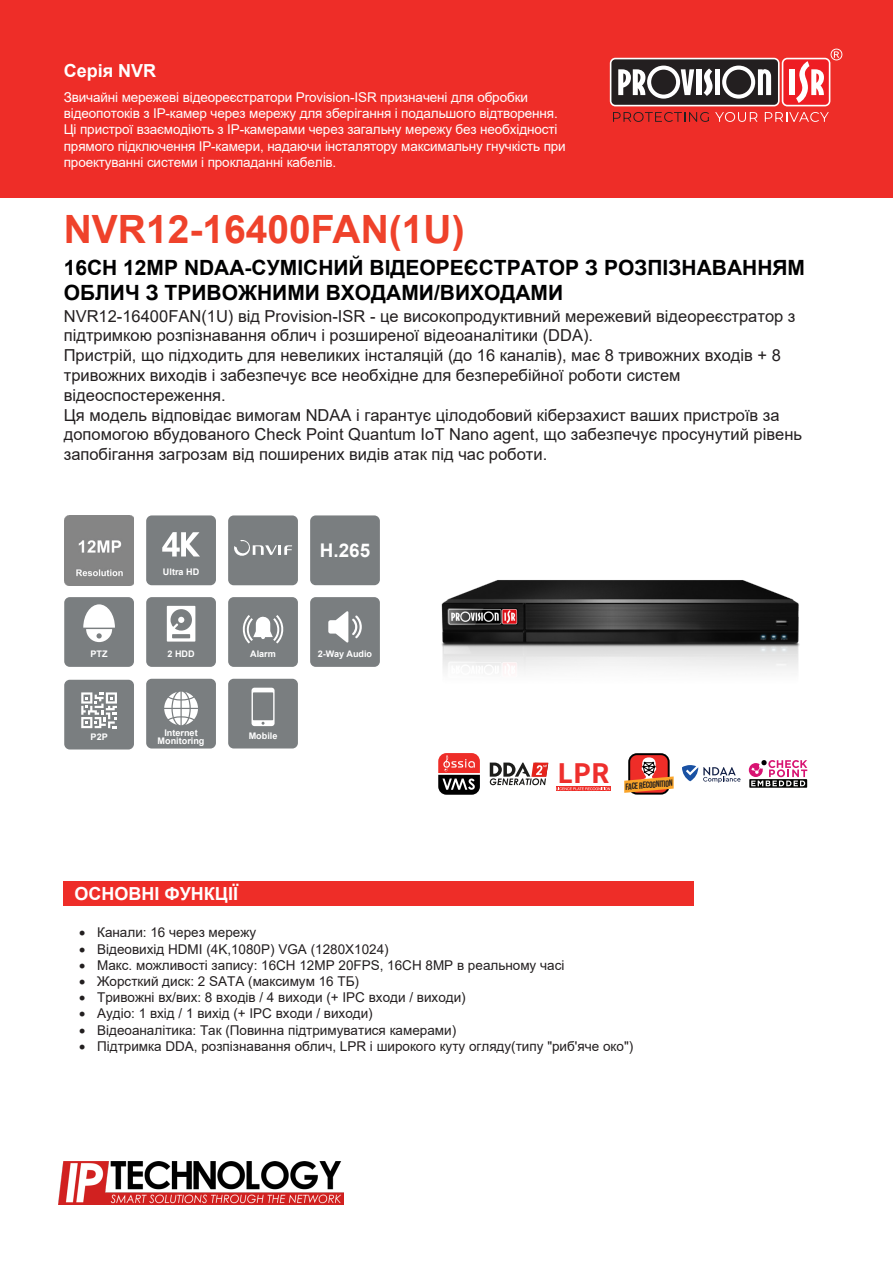
<style>
.page{position:relative;width:893px;height:1263px;background:#fff}
.page>*{position:absolute;margin:0;border:0;box-sizing:border-box;transform-origin:0 0}
.t1{font:700 39px "Arial";color:#ef422b}
.t2{font:700 30.3px "Assistant";color:#ee2f2d}
.t3{font:700 21px/25.2px "Arial";color:#000001}
.t4{font:700 18.9px "Arial";color:#fff}
.t5{font:700 18px "Arial";color:#fff}
.t6{font:16.5px/19.8px "Arial";color:#231f20}
.t7{font:13.5px "Arial";color:#231f20}
.t8{font:13.5px/16.2px "Arial";letter-spacing:-.01em;color:#fff}
.t9{font:700 9.15px/7.4px "Arial";color:#fff;text-align:center}
.t10{font:700 9px "Arial";color:#fff}
.t11{font:700 9px "Bebas Neue";color:#231f20}
.s1{font-style:inherit}
</style>
<div class="page">
<div style="left:0;top:0;width:893px;height:198px;background:#ee2d28"></div>
<svg style="left:610px;top:49px;width:232px;height:57px"></svg>
<svg style="left:613px;top:112px;width:96px;height:10px"></svg>
<svg style="left:715px;top:112px;width:42px;height:10px"></svg>
<svg style="left:765px;top:112px;width:64px;height:10px"></svg>
<img style="left:58px;top:1161px;width:286px;height:44px">
<img style="left:441px;top:580px;width:359px;height:91px">
<div style="left:64px;top:882px;width:629px;height:24px;background:#ee2d28"></div>
<img style="left:64px;top:515px;width:70px;height:70px">
<div style="left:64px;top:597px;width:70px;height:70px;background:#7a7e80;border-radius:6px"></div>
<svg style="left:83px;top:604px;width:32px;height:38px"></svg>
<div style="left:146px;top:679px;width:70px;height:69px;background:#7a7e80;border-radius:6px"></div>
<svg style="left:164px;top:691px;width:34px;height:34px"></svg>
<div style="left:146px;top:515px;width:70px;height:70px;background:#7a7e80;border-radius:6px"></div>
<svg style="left:162px;top:532px;width:38px;height:24px"></svg>
<div style="left:228px;top:679px;width:70px;height:69px;background:#7a7e80;border-radius:6px"></div>
<svg style="left:252px;top:688px;width:23px;height:38px"></svg>
<div style="left:228px;top:515px;width:70px;height:70px;background:#7a7e80;border-radius:6px"></div>
<svg style="left:234px;top:540px;width:58px;height:16px"></svg>
<div style="left:310px;top:597px;width:70px;height:70px;background:#7a7e80;border-radius:6px"></div>
<svg style="left:328px;top:611px;width:34px;height:31px"></svg>
<div style="left:146px;top:597px;width:70px;height:70px;background:#7a7e80;border-radius:6px"></div>
<svg style="left:167px;top:606px;width:28px;height:36px"></svg>
<div style="left:310px;top:515px;width:70px;height:70px;background:#7a7e80;border-radius:6px"></div>
<div style="left:64px;top:680px;width:70px;height:69px;background:#7a7e80;border-radius:6px"></div>
<svg style="left:81px;top:692px;width:36px;height:36px"></svg>
<div style="left:228px;top:597px;width:70px;height:70px;background:#7a7e80;border-radius:6px"></div>
<svg style="left:242px;top:615px;width:42px;height:28px"></svg>
<svg style="left:273px;top:618px;width:8px;height:23px"></svg>
<div style="left:630px;top:755px;width:38px;height:38px;background:#ee2d28;border-radius:8px"></div>
<div style="left:628px;top:753px;width:42px;height:42px;border:2px solid #000;border-radius:8px"></div>
<svg style="left:624px;top:757px;width:50px;height:36px"></svg>
<svg style="left:438px;top:753px;width:42px;height:42px"></svg>
<svg style="left:490px;top:762px;width:58px;height:23px"></svg>
<svg style="left:556px;top:786px;width:54px;height:5px"></svg>
<svg style="left:557px;top:787px;width:53px;height:3px"></svg>
<svg style="left:682px;top:765px;width:58px;height:18px"></svg>
<svg style="left:749px;top:760px;width:58px;height:28px"></svg>
<p class="t5" style="left:64px;top:58px;width:94px">Серія <span class="s1">NVR</span></p>
<p class="t8" style="left:64px;top:89px;width:503px">Звичайні мережеві відеореєстратори Provision-ISR призначені для обробки відеопотоків з IP-камер через мережу для зберігання і подальшого відтворення.<br>Ці пристрої взаємодіють з IP-камерами через загальну мережу без необхідності прямого підключення IP-камери, надаючи інсталятору максимальну гнучкість при проектуванні системи і прокладанні кабелів.</p>
<p class="t1" style="left:64px;top:203px;width:402px">NVR12-16400FAN(1U)</p>
<p class="t3" style="left:64px;top:255px;width:743px">16CH 12MP NDAA-СУМІСНИЙ ВІДЕОРЕЄСТРАТОР З РОЗПІЗНАВАННЯМ<br>ОБЛИЧ З ТРИВОЖНИМИ ВХОДАМИ/ВИХОДАМИ</p>
<p class="t6" style="left:64px;top:306px;width:740px">NVR12-16400FAN(1U) від Provision-ISR - це високопродуктивний мережевий відеореєстратор з підтримкою розпізнавання облич і розширеної відеоаналітики (DDA).<br>Пристрій, що підходить для невеликих інсталяцій (до 16 каналів), має 8 тривожних входів + 8 тривожних виходів і забезпечує все необхідне для безперебійної роботи систем відеоспостереження.<br>Ця модель відповідає вимогам NDAA і гарантує цілодобовий кіберзахист ваших пристроїв за допомогою вбудованого Check Point Quantum IoT Nano agent, що забезпечує просунутий рівень запобігання загрозам від поширених видів атак під час роботи.</p>
<p class="t10" style="left:91px;top:648px;width:19px">PTZ</p>
<p class="t10" style="left:91px;top:730px;width:19px">P2P</p>
<p class="t9" style="left:163px;top:569px;width:38px">Ultra HD</p>
<p class="t4" style="left:320px;top:538px;width:52px">H.265</p>
<p class="t10" style="left:167px;top:648px;width:29px">2 HDD</p>
<p class="t10" style="left:318px;top:648px;width:56px">2-Way Audio</p>
<p class="t9" style="left:250px;top:650px;width:27px">Alarm</p>
<p class="t9" style="left:158px;top:730px;width:48px">Internet<br>Monitoring</p>
<p class="t10" style="left:249px;top:729px;width:30px">Mobile</p>
<p class="t5" style="left:74px;top:881px;width:165px">ОСНОВНІ ФУНКЦІЇ</p>
<p class="t2" style="left:557px;top:752px;width:53px">LPR</p>
<p class="t11" style="left:625px;top:782px;width:49px;rotate:-5deg">FACE RECOGNITION</p>
<p class="t7" style="left:79px;top:923px;width:179px">• Канали: 16 через мережу</p>
<p class="t7" style="left:79px;top:939px;width:311px">• Відеовихід HDMI (4K,1080P) VGA (1280X1024)</p>
<p class="t7" style="left:79px;top:956px;width:487px">• Макс. можливості запису: 16CH 12MP 20FPS, 16CH 8MP в реальному часі</p>
<p class="t7" style="left:79px;top:972px;width:281px">• Жорсткий диск: 2 SATA (максимум 16 ТБ)</p>
<p class="t7" style="left:79px;top:988px;width:388px">• Тривожні вх/вих: 8 входів / 4 виходи (+ IPC входи / виходи)</p>
<p class="t7" style="left:79px;top:1004px;width:295px">• Аудіо: 1 вхід / 1 вихід (+ IPC входи / виходи)</p>
<p class="t7" style="left:79px;top:1020px;width:379px">• Відеоаналітика: Так (Повинна підтримуватися камерами)</p>
<p class="t7" style="left:79px;top:1037px;width:556px">• Підтримка DDA, розпізнавання облич, LPR і широкого куту огляду(типу "риб'яче око")</p>
</div>
